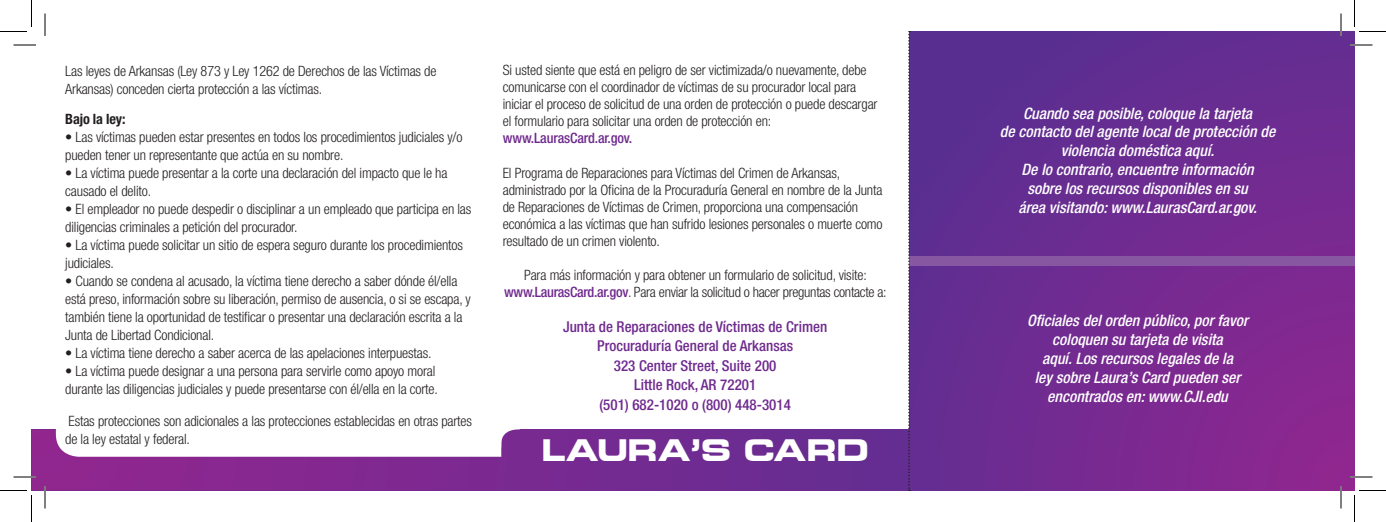
<style>
.page{position:relative;width:1386px;height:522px;background:#fff}
.page>*{position:absolute;margin:0;border:0;box-sizing:border-box;transform-origin:0 0}
.t1{font:700 expanded 27px "OPTI Edgar";color:#fff}
.t2{font:italic 500 condensed 15.75px/18.9px "Helvetica Neue LT Std";color:#fff;text-align:center}
.t3{font:500 condensed 15px/19.5px "Helvetica Neue LT Std";color:#6f2a8e;text-align:center}
.t4{font:300 condensed 14.25px/18px "Helvetica Neue LT Std";letter-spacing:-.01em;color:#231f20}
.t5{font:500 condensed 14.25px "Helvetica Neue LT Std";letter-spacing:-.01em;color:#6f2a8e}
.t6{font:700 condensed 14.25px "Helvetica Neue LT Std";letter-spacing:-.01em;color:#231f20}
.s1{font-weight:500;color:#6f2a8e}
</style>
<div class="page">
<svg style="left:32px;top:429px;width:876px;height:61px;background:#782990"></svg>
<svg style="left:56px;top:429px;width:432px;height:28px"></svg>
<svg style="left:488px;top:429px;width:34px;height:31px"></svg>
<svg style="left:910px;top:32px;width:444px;height:458px;background:#6e2b90"></svg>
<div style="left:909px;top:256px;width:445px;height:10px;background:#8757a2"></div>
<svg style="left:908px;top:32px;width:2px;height:459px"></svg>
<hr style="left:1350px;top:44px;width:22px;height:2px;background:#fff">
<hr style="left:14px;top:476px;width:22px;height:2px;background:#fff">
<hr style="left:1350px;top:476px;width:22px;height:2px;background:#fff">
<hr style="left:44px;top:486px;width:2px;height:22px;background:#fff">
<hr style="left:1340px;top:14px;width:2px;height:22px;background:#fff">
<hr style="left:1340px;top:486px;width:2px;height:22px;background:#fff">
<svg style="left:14px;top:45px;width:22px;height:1px"></svg>
<svg style="left:1350px;top:45px;width:22px;height:1px"></svg>
<svg style="left:14px;top:477px;width:22px;height:1px"></svg>
<svg style="left:1350px;top:477px;width:22px;height:1px"></svg>
<svg style="left:45px;top:14px;width:1px;height:22px"></svg>
<svg style="left:45px;top:486px;width:1px;height:22px"></svg>
<svg style="left:1341px;top:14px;width:1px;height:22px"></svg>
<svg style="left:1341px;top:486px;width:1px;height:22px"></svg>
<svg style="left:0;top:0;width:32px;height:32px"></svg>
<svg style="left:0;top:490px;width:32px;height:32px"></svg>
<svg style="left:1354px;top:0;width:32px;height:32px"></svg>
<svg style="left:1354px;top:490px;width:32px;height:32px"></svg>
<p class="t4" style="left:65px;top:62px;width:373px">Las leyes de Arkansas (Ley 873 y Ley 1262 de Derechos de las Víctimas de<br>Arkansas) conceden cierta protección a las víctimas.</p>
<p class="t6" style="left:65px;top:111px;width:62px">Bajo la ley:</p>
<p class="t4" style="left:65px;top:128px;width:399px">• Las víctimas pueden estar presentes en todos los procedimientos judiciales y/o pueden tener un representante que actúa en su nombre.</p>
<p class="t4" style="left:65px;top:164px;width:384px">• La víctima puede presentar a la corte una declaración del impacto que le ha causado el delito.</p>
<p class="t4" style="left:65px;top:200px;width:408px">• El empleador no puede despedir o disciplinar a un empleado que participa en las diligencias criminales a petición del procurador.</p>
<p class="t4" style="left:65px;top:236px;width:399px">• La víctima puede solicitar un sitio de espera seguro durante los procedimientos judiciales.</p>
<p class="t4" style="left:65px;top:272px;width:407px">• Cuando se condena al acusado, la víctima tiene derecho a saber dónde él/ella está preso, información sobre su liberación, permiso de ausencia, o si se escapa, y también tiene la oportunidad de testificar o presentar una declaración escrita a la Junta de Libertad Condicional.</p>
<p class="t4" style="left:65px;top:344px;width:368px">• La víctima tiene derecho a saber acerca de las apelaciones interpuestas.</p>
<p class="t4" style="left:65px;top:362px;width:374px">• La víctima puede designar a una persona para servirle como apoyo moral durante las diligencias judiciales y puede presentarse con él/ella en la corte.</p>
<p class="t4" style="left:65px;top:412px;width:408px">Estas protecciones son adicionales a las protecciones establecidas en otras partes de la ley estatal y federal.</p>
<p class="t4" style="left:503px;top:61px;width:376px;line-height:17.1px">Si usted siente que está en peligro de ser victimizada/o nuevamente, debe comunicarse con el coordinador de víctimas de su procurador local para iniciar el proceso de solicitud de una orden de protección o puede descargar el formulario para solicitar una orden de protección en:</p>
<p class="t5" style="left:503px;top:130px;width:131px">www.LaurasCard.ar.gov.</p>
<p class="t4" style="left:503px;top:164px;width:381px;line-height:17.1px">El Programa de Reparaciones para Víctimas del Crimen de Arkansas, administrado por la Oficina de la Procuraduría General en nombre de la Junta de Reparaciones de Víctimas de Crimen, proporciona una compensación económica a las víctimas que han sufrido lesiones personales o muerte como resultado de un crimen violento.</p>
<p class="t4" style="left:504px;top:266px;width:384px;line-height:17.1px;text-align:center">Para más información y para obtener un formulario de solicitud, visite: <span class="s1">www.LaurasCard.ar.gov</span>. Para enviar la solicitud o hacer preguntas contacte a:</p>
<p class="t3" style="left:563px;top:316px;width:266px">Junta de Reparaciones de Víctimas de Crimen<br>Procuraduría General de Arkansas<br>323 Center Street, Suite 200<br>Little Rock, AR 72201<br>(501) 682-1020 o (800) 448-3014</p>
<h1 class="t1" style="left:541px;top:430px;width:329px">LAURA’S CARD</h1>
<p class="t2" style="left:1000px;top:104px;width:277px">Cuando sea posible, coloque la tarjeta<br>de contacto del agente local de protección de violencia doméstica aquí.<br>De lo contrario, encuentre información<br>sobre los recursos disponibles en su<br>área visitando: www.LaurasCard.ar.gov.</p>
<p class="t2" style="left:1027px;top:312px;width:223px">Oficiales del orden público, por favor coloquen su tarjeta de visita<br>aquí. Los recursos legales de la<br>ley sobre Laura’s Card pueden ser encontrados en: www.CJI.edu</p>
</div>
